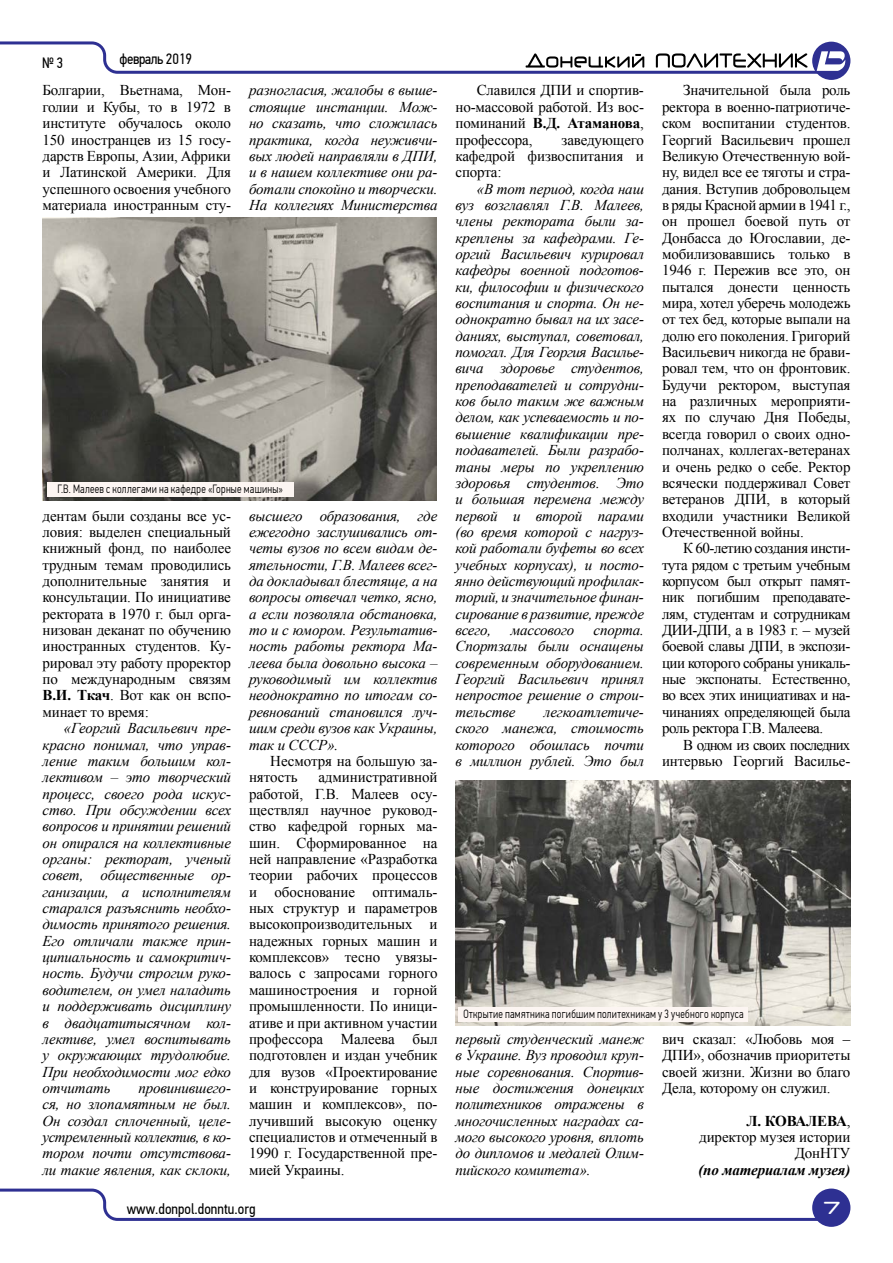
<style>
.page{position:relative;width:893px;height:1263px;background:#fff}
.page>*{position:absolute;margin:0;border:0;box-sizing:border-box;transform-origin:0 0}
.t1{font:500 19.5px "Neuropol";color:#fff}
.t2{font:15px/16.4px "Times New Roman";letter-spacing:-.01em;color:#000;text-align:justify}
.t3{font:italic 15px/16.4px "Times New Roman";letter-spacing:-.01em;color:#000;text-align:justify}
.t4{font:15px "PF Din Text Cond Pro";color:#000}
.t5{font:italic 700 15px "Times New Roman";letter-spacing:-.01em;color:#000}
.t6{font:15px "PF Din Text Cond Pro";letter-spacing:-.025em;color:#000}
.t7{font:300 12px "PF Din Text Cond Pro";letter-spacing:.025em;color:#000;scale:.9 1}
.s1{font-weight:700}
</style>
<div class="page">
<div style="left:812px;top:42px;width:38px;height:38px;background:#2e3092;border-radius:50%"></div>
<svg style="left:0;top:41px;width:845px;height:33px"></svg>
<div style="left:812px;top:1188px;width:38px;height:39px;background:#2e3092;border-radius:50%"></div>
<svg style="left:0;top:1188px;width:842px;height:33px"></svg>
<img style="left:43px;top:218px;width:394px;height:283px">
<img style="left:456px;top:780px;width:394px;height:245px">
<div style="left:47px;top:482px;width:246px;height:15px;background:#fcf5f2"></div>
<div style="left:459px;top:1007px;width:289px;height:15px;background:#fcf5f2"></div>
<p class="t4" style="left:42px;top:54px;width:22px">№ 3</p>
<p class="t6" style="left:120px;top:50px;width:74px">февраль 2019</p>
<p class="t2" style="left:43px;top:82px;width:190px">Болгарии, Вьетнама, Мон&shy;голии и Кубы, то в 1972 в институте обучалось около 150 иностранцев из 15 госу&shy;дарств Европы, Азии, Африки и Латинской Америки. Для успешного освоения учебного материала иностранным сту-</p>
<p class="t3" style="left:249px;top:82px;width:190px">разногласия, жалобы в выше&shy;стоящие инстанции. Мож&shy;но сказать, что сложилась практика, когда неуживчи&shy;вых людей направляли в ДПИ, и в нашем коллективе они ра&shy;ботали спокойно и творчески.<br>На коллегиях Министерства</p>
<p class="t7" style="left:58px;top:482px;width:252px">Г.В. Малеев с коллегами на кафедре «Горные машины»</p>
<p class="t2" style="left:43px;top:507px;width:190px">дентам были созданы все ус&shy;ловия: выделен специальный книжный фонд, по наиболее трудным темам проводились дополнительные занятия и консультации. По инициативе ректората в 1970 г. был орга&shy;низован деканат по обучению иностранных студентов. Ку&shy;рировал эту работу проректор по международным связям <span class="s1">В.И. Ткач</span>. Вот как он вспо&shy;минает то время:</p>
<p class="t3" style="left:43px;top:720px;width:190px;text-indent:21px">«Георгий Васильевич пре&shy;красно понимал, что управ&shy;ление таким большим кол&shy;лективом – это творческий процесс, своего рода искус&shy;ство. При обсуждении всех вопросов и принятии решений он опирался на коллективные органы: ректорат, ученый совет, общественные ор&shy;ганизации, а исполнителям старался разъяснить необхо&shy;димость принятого решения.<br>Его отличали также прин&shy;ципиальность и самокритич&shy;ность. Будучи строгим руко&shy;водителем, он умел наладить и поддерживать дисциплину в двадцатитысячном кол&shy;лективе, умел воспитывать у окружающих трудолюбие.<br>При необходимости мог едко отчитать</p>
<p class="t3" style="left:43px;top:1079px;width:190px;text-indent:96px">провинившего&shy;ся, но злопамятным не был.<br>Он создал сплоченный, целе&shy;устремленный коллектив, в ко&shy;тором почти отсутствова&shy;ли такие явления, как склоки,</p>
<p class="t3" style="left:249px;top:507px;width:190px">высшего образования, где ежегодно заслушивались от&shy;четы вузов по всем видам де&shy;ятельности, Г.В. Малеев всег&shy;да докладывал блестяще, а на вопросы отвечал четко, ясно, а если позволяла обстановка, то и с юмором. Результатив&shy;ность работы ректора Ма&shy;леева была довольно высока – руководимый им коллектив неоднократно по итогам со&shy;ревнований становился луч&shy;шим среди вузов как Украины, так и СССР».</p>
<p class="t2" style="left:249px;top:752px;width:190px;text-indent:21px">Несмотря на большую за&shy;нятость</p>
<p class="t2" style="left:249px;top:769px;width:190px;text-indent:69px">административной работой, Г.В. Малеев осу&shy;ществлял научное руковод&shy;ство кафедрой горных ма&shy;шин. Сформированное на ней направление «Разработка теории рабочих процессов и обоснование оптималь&shy;ных структур и параметров высокопроизводительных и надежных горных машин и комплексов» тесно увязы&shy;валось с запросами горного машиностроения и горной промышленности. По иници&shy;ативе и при активном участии профессора Малеева был подготовлен и издан учебник для вузов «Проектирование и конструирование горных машин и комплексов», по&shy;лучивший высокую оценку специалистов и отмеченный в 1990 г. Государственной пре&shy;мией Украины.</p>
<p class="t2" style="left:455px;top:82px;width:190px;text-indent:21px">Славился ДПИ и спортив&shy;но-массовой работой. Из вос&shy;поминаний <span class="s1">В.Д. Атаманова</span>, профессора,</p>
<p class="t2" style="left:455px;top:131px;width:190px;text-indent:106px">заведующего кафедрой физвоспитания и спорта:</p>
<p class="t3" style="left:455px;top:180px;width:190px;text-indent:21px">«В тот период, когда наш вуз возглавлял Г.В. Малеев, члены ректората были за&shy;креплены за кафедрами. Ге&shy;оргий Васильевич курировал кафедры военной подготов&shy;ки, философии и физического воспитания и спорта. Он не&shy;однократно бывал на их засе&shy;даниях, выступал, советовал, помогал. Для Георгия Василье&shy;вича здоровье студентов, преподавателей и сотрудни&shy;ков было таким же важным делом, как успеваемость и по&shy;вышение квалификации пре&shy;подавателей. Были разрабо&shy;таны меры по укреплению здоровья студентов. Это и большая перемена между первой и второй парами (во время которой с нагруз&shy;кой работали буфеты во всех учебных корпусах), и посто&shy;янно действующий профилак&shy;торий, и значительное финан&shy;сирование в развитие, прежде всего,</p>
<p class="t3" style="left:455px;top:621px;width:190px;text-indent:138px">спорта.<br>Спортзалы были оснащены современным оборудованием.<br>Георгий Васильевич принял непростое решение о строи&shy;тельстве</p>
<p class="t3" style="left:511px;top:621px;width:65px">массового</p>
<p class="t3" style="left:455px;top:703px;width:190px;text-indent:88px">легкоатлетиче&shy;ского манежа, стоимость которого обошлась почти в миллион рублей. Это был</p>
<p class="t2" style="left:662px;top:82px;width:190px;text-indent:21px">Значительной была роль ректора в военно-патриотиче&shy;ском воспитании студентов.<br>Георгий Васильевич прошел Великую Отечественную вой&shy;ну, видел все ее тяготы и стра&shy;дания. Вступив добровольцем в ряды Красной армии в 1941 г., он прошел боевой путь от Донбасса до Югославии, де&shy;мобилизовавшись только в 1946 г. Пережив все это, он пытался донести ценность мира, хотел уберечь молодежь от тех бед, которые выпали на долю его поколения. Григорий Васильевич никогда не брави&shy;ровал тем, что он фронтовик.<br>Будучи ректором, выступая на различных мероприяти&shy;ях по случаю Дня Победы, всегда говорил о своих одно&shy;полчанах, коллегах-ветеранах и очень редко о себе. Ректор всячески поддерживал Совет ветеранов ДПИ, в который входили участники Великой Отечественной войны.</p>
<p class="t2" style="left:662px;top:540px;width:190px;text-indent:21px">К 60-летию создания инсти&shy;тута рядом с третьим учебным корпусом был открыт памят&shy;ник погибшим преподавате&shy;лям, студентам и сотрудникам ДИИ-ДПИ, а в 1983 г. – музей боевой славы ДПИ, в экспози&shy;ции которого собраны уникаль&shy;ные экспонаты. Естественно, во всех этих инициативах и на&shy;чинаниях определяющей была роль ректора Г.В. Малеева.</p>
<p class="t2" style="left:662px;top:736px;width:190px;text-align:right">В одном из своих последних интервью Георгий Василье-</p>
<p class="t7" style="left:463px;top:1007px;width:313px">Открытие памятника погибшим политехникам у 3 учебного корпуса</p>
<p class="t3" style="left:455px;top:1030px;width:190px">первый студенческий манеж в Украине. Вуз проводил круп&shy;ные соревнования. Спортив&shy;ные достижения донецких политехников отражены в многочисленных наградах са&shy;мого высокого уровня, вплоть до дипломов и медалей Олим&shy;пийского комитета».</p>
<p class="t2" style="left:662px;top:1030px;width:190px">вич сказал: «Любовь моя – ДПИ», обозначив приоритеты своей жизни. Жизни во благо Дела, которому он служил.</p>
<p class="t2" style="left:699px;top:1112px;width:153px;text-align:right"><span class="s1">Л. КОВАЛЕВА</span>, директор музея истории<br>ДонНТУ</p>
<p class="t5" style="left:698px;top:1159px;width:154px">(по материалам музея)</p>
<p class="t4" style="left:127px;top:1200px;width:130px">www.donpol.donntu.org</p>
<h1 class="t1" style="left:823px;top:1199px;width:19px">7</h1>
</div>
